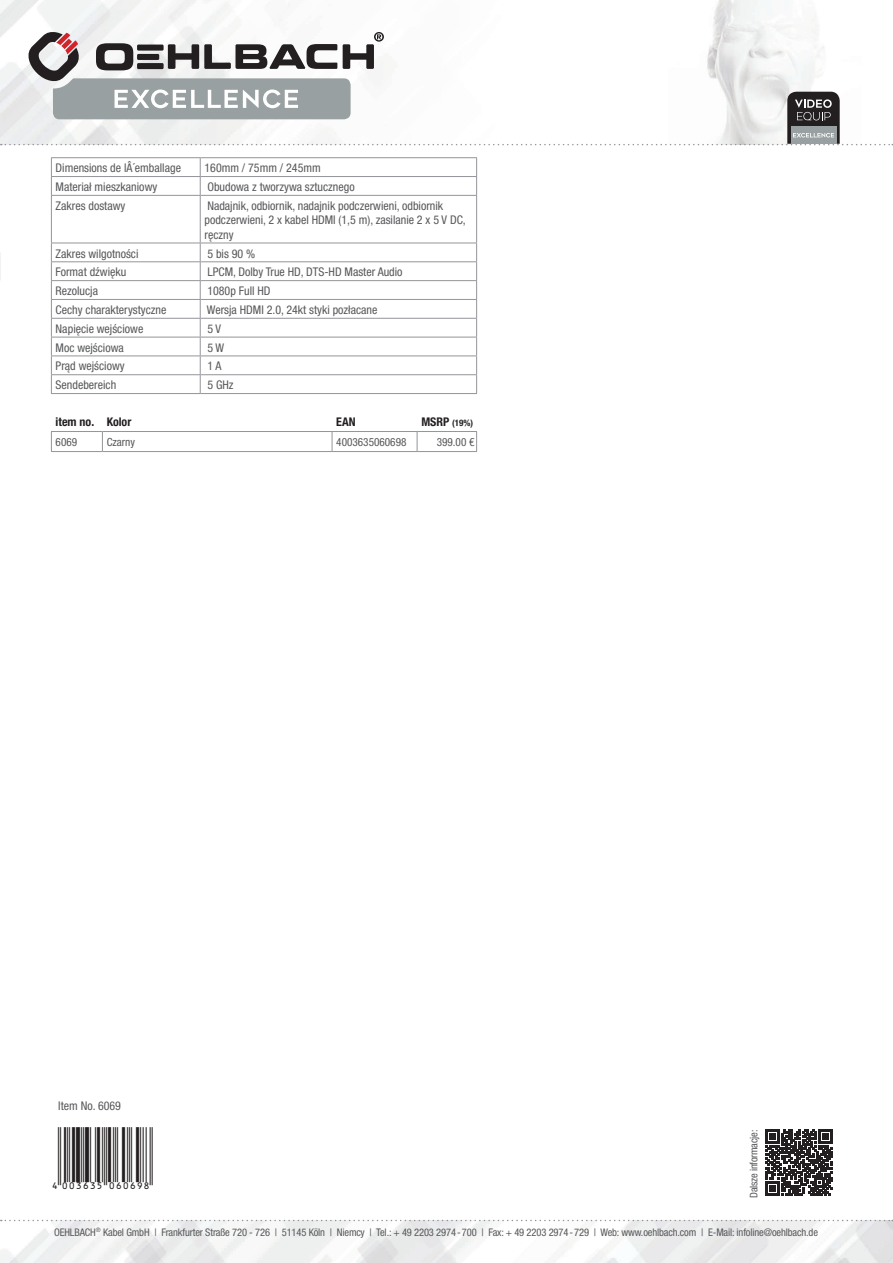
<style>
.page{position:relative;width:893px;height:1263px;background:#fff}
.page>*{position:absolute;margin:0;border:0;box-sizing:border-box;transform-origin:0 0}
.t1{font:27px "EAN";color:#231f20}
.t2{font:condensed 12px/14.4px "Helvetica Neue LTW1 G";color:#57585a}
.t3{font:700 condensed 12px "Helvetica Neue LTW1 G";color:#231f20}
.t4{font:condensed 11.25px "Helvetica Neue LTW1 G";color:#57585a}
.t5{font:condensed 10.5px "Helvetica Neue LTW1 G";letter-spacing:-.01em;color:#57585a}
.t6{font:700 condensed 9px "Helvetica Neue LTW1 G";color:#231f20}
.s1{font-size:12px}
</style>
<div class="page">
<img style="left:0;top:1220px;width:893px;height:43px">
<img style="left:0;top:0;width:818px;height:145px">
<svg style="left:1px;top:1220px;width:892px;height:1px"></svg>
<svg style="left:51px;top:432px;width:426px;height:19px"></svg>
<hr style="left:51px;top:451px;width:51px;height:1px;background:#939598">
<hr style="left:102px;top:451px;width:230px;height:1px;background:#939598">
<hr style="left:332px;top:451px;width:85px;height:1px;background:#939598">
<hr style="left:417px;top:451px;width:60px;height:1px;background:#939598">
<hr style="left:51px;top:431px;width:51px;height:1px;background:#939598">
<hr style="left:102px;top:431px;width:230px;height:1px;background:#939598">
<hr style="left:332px;top:431px;width:85px;height:1px;background:#939598">
<hr style="left:417px;top:431px;width:60px;height:1px;background:#939598">
<hr style="left:51px;top:157px;width:149px;height:1px;background:#939598">
<hr style="left:200px;top:157px;width:277px;height:1px;background:#939598">
<svg style="left:51px;top:158px;width:426px;height:37px"></svg>
<hr style="left:51px;top:195px;width:149px;height:1px;background:#939598">
<hr style="left:51px;top:196px;width:1px;height:47px;background:#939598">
<hr style="left:200px;top:195px;width:277px;height:1px;background:#939598">
<hr style="left:200px;top:196px;width:1px;height:47px;background:#939598">
<hr style="left:476px;top:196px;width:1px;height:47px;background:#939598">
<hr style="left:51px;top:243px;width:149px;height:1px;background:#939598">
<hr style="left:200px;top:243px;width:277px;height:1px;background:#939598">
<hr style="left:51px;top:261px;width:149px;height:1px;background:#939598">
<hr style="left:200px;top:261px;width:277px;height:1px;background:#939598">
<hr style="left:51px;top:280px;width:149px;height:1px;background:#939598">
<hr style="left:200px;top:280px;width:277px;height:1px;background:#939598">
<hr style="left:51px;top:299px;width:149px;height:1px;background:#939598">
<hr style="left:200px;top:299px;width:277px;height:1px;background:#939598">
<hr style="left:51px;top:318px;width:149px;height:1px;background:#939598">
<hr style="left:200px;top:318px;width:277px;height:1px;background:#939598">
<hr style="left:51px;top:337px;width:149px;height:1px;background:#939598">
<hr style="left:200px;top:337px;width:277px;height:1px;background:#939598">
<hr style="left:51px;top:355px;width:149px;height:1px;background:#939598">
<hr style="left:200px;top:355px;width:277px;height:1px;background:#939598">
<hr style="left:51px;top:374px;width:149px;height:1px;background:#939598">
<svg style="left:51px;top:243px;width:1px;height:150px"></svg>
<hr style="left:200px;top:374px;width:277px;height:1px;background:#939598">
<svg style="left:200px;top:243px;width:1px;height:150px"></svg>
<svg style="left:476px;top:243px;width:1px;height:150px"></svg>
<hr style="left:51px;top:393px;width:149px;height:1px;background:#939598">
<hr style="left:200px;top:393px;width:277px;height:1px;background:#939598">
<svg style="left:766px;top:1129px;width:66px;height:67px"></svg>
<svg style="left:1px;top:31px;width:892px;height:114px"></svg>
<p class="t2" style="left:56px;top:161px;width:127px">Dimensions de lÂ´emballage</p>
<p class="t2" style="left:204px;top:161px;width:118px">160mm / 75mm / 245mm</p>
<p class="t2" style="left:56px;top:180px;width:103px">Materiał mieszkaniowy</p>
<p class="t2" style="left:207px;top:180px;width:149px">Obudowa z tworzywa sztucznego</p>
<p class="t2" style="left:56px;top:199px;width:71px">Zakres dostawy</p>
<p class="t2" style="left:204px;top:199px;width:263px">Nadajnik, odbiornik, nadajnik podczerwieni, odbiornik podczerwieni, 2 x kabel HDMI (1,5 m), zasilanie 2 x 5 V DC, ręczny</p>
<p class="t2" style="left:56px;top:246px;width:84px">Zakres wilgotności</p>
<p class="t2" style="left:207px;top:246px;width:49px">5 bis 90 %</p>
<p class="t2" style="left:56px;top:265px;width:72px">Format dźwięku</p>
<p class="t2" style="left:207px;top:265px;width:197px">LPCM, Dolby True HD, DTS-HD Master Audio</p>
<p class="t2" style="left:56px;top:284px;width:44px">Rezolucja</p>
<p class="t2" style="left:207px;top:284px;width:65px">1080p Full HD</p>
<p class="t2" style="left:56px;top:303px;width:112px">Cechy charakterystyczne</p>
<p class="t2" style="left:207px;top:303px;width:172px">Wersja HDMI 2.0, 24kt styki pozłacane</p>
<p class="t2" style="left:56px;top:321px;width:89px">Napięcie wejściowe</p>
<p class="t2" style="left:207px;top:321px;width:15px">5 V</p>
<p class="t2" style="left:56px;top:340px;width:70px">Moc wejściowa</p>
<p class="t2" style="left:207px;top:340px;width:18px">5 W</p>
<p class="t2" style="left:56px;top:359px;width:71px">Prąd wejściowy</p>
<p class="t2" style="left:207px;top:359px;width:16px">1 A</p>
<p class="t2" style="left:56px;top:378px;width:62px">Sendebereich</p>
<p class="t2" style="left:207px;top:378px;width:28px">5 GHz</p>
<p class="t3" style="left:56px;top:414px;width:77px">item no. Kolor</p>
<p class="t3" style="left:336px;top:414px;width:21px">EAN</p>
<p class="t6" style="left:421px;top:417px;width:53px"><span class="s1">MSRP</span> (19%)</p>
<p class="t4" style="left:56px;top:435px;width:23px">6069</p>
<p class="t4" style="left:107px;top:435px;width:30px">Czarny</p>
<p class="t4" style="left:336px;top:435px;width:72px">4003635060698</p>
<p class="t4" style="left:437px;top:435px;width:39px">399.00 €</p>
<p class="t2" style="left:58px;top:1098px;width:64px">Item No. 6069</p>
<h1 class="t1" style="left:51px;top:1157px;width:103px">4":D=@GI#NTNTWV"</h1>
<p class="t5" style="left:747px;top:1198px;width:70px;rotate:-90deg">Dalsze informacje:</p>
<p class="t5" style="left:54px;top:1226px;width:765px">OEHLBACH<sup>®</sup> Kabel GmbH | Frankfurter Straße 720 - 726 | 51145 Köln | Niemcy | Tel.: + 49 2203 2974-700 | Fax: + 49 2203 2974-729 | Web: www.oehlbach.com | E-Mail: infoline@oehlbach.de</p>
</div>
